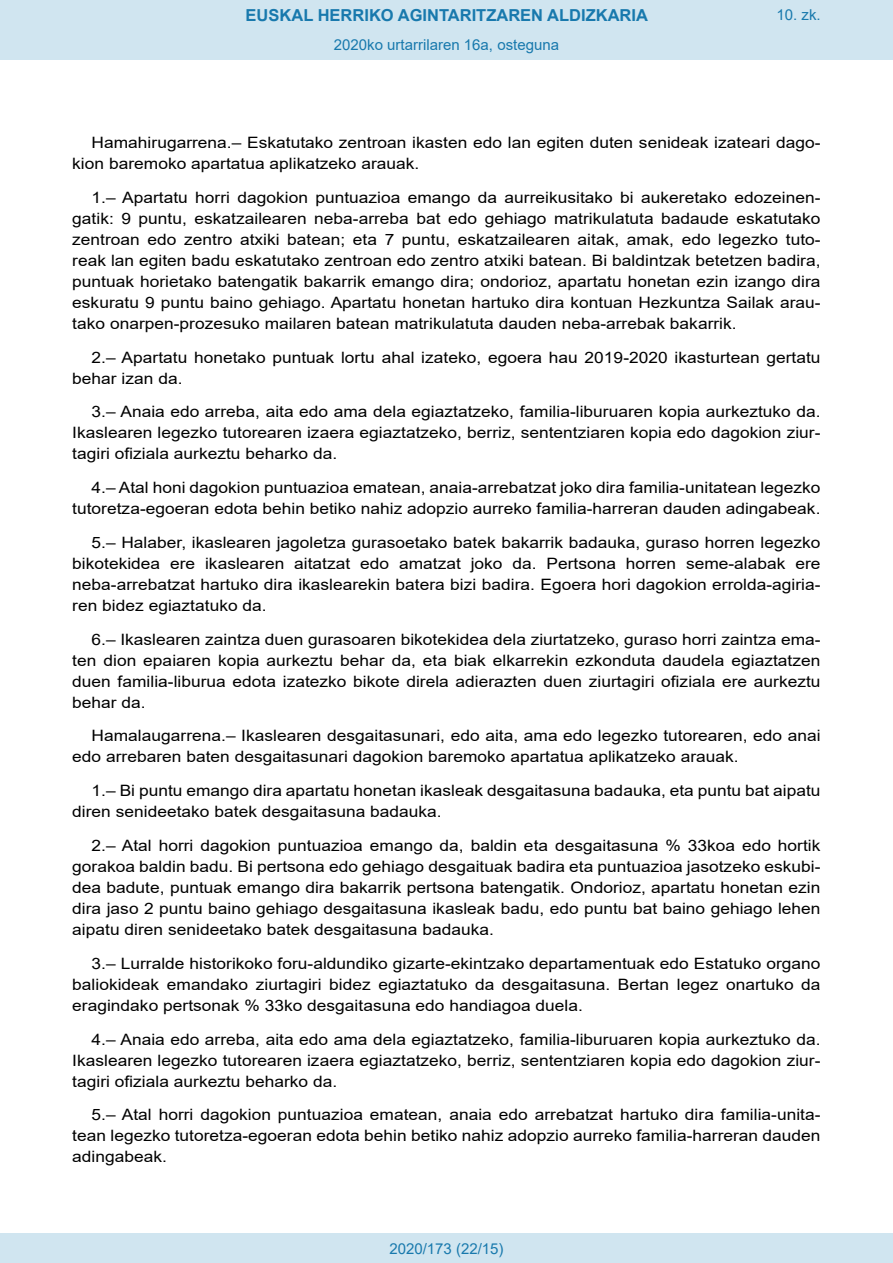
<style>
.page{position:relative;width:893px;height:1263px;background:#fff}
.page>*{position:absolute;margin:0;border:0;box-sizing:border-box;transform-origin:0 0}
.t1{font:700 16.5px "Arial";color:#1879ad}
.BOPVDetalle{font:15.6px/21px "Arial";color:#000;text-align:justify;scale:1.11 1}
.Paginacion_Centro{font:15px "Arial";color:#1879ad}
</style>
<div class="page">
<div style="left:0;top:0;width:893px;height:60px;background:#d0e5f0"></div>
<div style="left:0;top:1233px;width:893px;height:30px;background:#d0e5f0"></div>
<p class="t1" style="left:246px;top:3px;width:404px">EUSKAL HERRIKO AGINTARITZAREN ALDIZKARIA</p>
<p class="Paginacion_Centro" style="left:334px;top:35px;width:227px">2020ko urtarrilaren 16a, osteguna</p>
<p class="Paginacion_Centro" style="left:776px;top:5px;width:46px">10. zk.</p>
<p class="BOPVDetalle" style="left:72px;top:132px;width:676px;text-indent:19px">Hamahirugarrena.– Eskatutako zentroan ikasten edo lan egiten duten senideak izateari dago&shy;kion baremoko apartatua aplikatzeko arauak.</p>
<p class="BOPVDetalle" style="left:72px;top:187px;width:676px;text-indent:19px">1.– Apartatu horri dagokion puntuazioa emango da aurreikusitako bi aukeretako edozeinen&shy;gatik: 9 puntu, eskatzailearen neba-arreba bat edo gehiago matrikulatuta badaude eskatutako zentroan edo zentro atxiki batean; eta 7 puntu, eskatzailearen aitak, amak, edo legezko tuto&shy;reak lan egiten badu eskatutako zentroan edo zentro atxiki batean. Bi baldintzak betetzen badira, puntuak horietako batengatik bakarrik emango dira; ondorioz, apartatu honetan ezin izango dira eskuratu 9 puntu baino gehiago. Apartatu honetan hartuko dira kontuan Hezkuntza Sailak arau&shy;tako onarpen-prozesuko mailaren batean matrikulatuta dauden neba-arrebak bakarrik.</p>
<p class="BOPVDetalle" style="left:72px;top:347px;width:676px;text-indent:19px">2.– Apartatu honetako puntuak lortu ahal izateko, egoera hau 2019-2020 ikasturtean gertatu behar izan da.</p>
<p class="BOPVDetalle" style="left:72px;top:401px;width:676px;text-indent:19px">3.– Anaia edo arreba, aita edo ama dela egiaztatzeko, familia-liburuaren kopia aurkeztuko da.<br>Ikaslearen legezko tutorearen izaera egiaztatzeko, berriz, sententziaren kopia edo dagokion ziur&shy;tagiri ofiziala aurkeztu beharko da.</p>
<p class="BOPVDetalle" style="left:72px;top:477px;width:676px;text-align:right">4.– Atal honi dagokion puntuazioa ematean, anaia-arrebatzat joko dira familia-unitatean legezko tutoretza-egoeran edota behin betiko nahiz adopzio aurreko familia-harreran dauden adingabeak.</p>
<p class="BOPVDetalle" style="left:72px;top:532px;width:676px;text-indent:19px">5.– Halaber, ikaslearen jagoletza gurasoetako batek bakarrik badauka, guraso horren legezko bikotekidea ere ikaslearen aitatzat edo amatzat joko da. Pertsona horren seme-alabak ere neba-arrebatzat hartuko dira ikaslearekin batera bizi badira. Egoera hori dagokion errolda-agiria&shy;ren bidez egiaztatuko da.</p>
<p class="BOPVDetalle" style="left:72px;top:629px;width:676px;text-indent:19px">6.– Ikaslearen zaintza duen gurasoaren bikotekidea dela ziurtatzeko, guraso horri zaintza ema&shy;ten dion epaiaren kopia aurkeztu behar da, eta biak elkarrekin ezkonduta daudela egiaztatzen duen familia-liburua edota izatezko bikote direla adierazten duen ziurtagiri ofiziala ere aurkeztu behar da.</p>
<p class="BOPVDetalle" style="left:72px;top:725px;width:676px;text-indent:19px">Hamalaugarrena.– Ikaslearen desgaitasunari, edo aita, ama edo legezko tutorearen, edo anai edo arrebaren baten desgaitasunari dagokion baremoko apartatua aplikatzeko arauak.</p>
<p class="BOPVDetalle" style="left:72px;top:780px;width:676px;text-indent:19px">1.– Bi puntu emango dira apartatu honetan ikasleak desgaitasuna badauka, eta puntu bat aipatu diren senideetako batek desgaitasuna badauka.</p>
<p class="BOPVDetalle" style="left:72px;top:835px;width:676px;text-indent:19px">2.– Atal horri dagokion puntuazioa emango da, baldin eta desgaitasuna % 33koa edo hortik gorakoa baldin badu. Bi pertsona edo gehiago desgaituak badira eta puntuazioa jasotzeko eskubi&shy;dea badute, puntuak emango dira bakarrik pertsona batengatik. Ondorioz, apartatu honetan ezin dira jaso 2 puntu baino gehiago desgaitasuna ikasleak badu, edo puntu bat baino gehiago lehen aipatu diren senideetako batek desgaitasuna badauka.</p>
<p class="BOPVDetalle" style="left:72px;top:953px;width:676px;text-indent:19px">3.– Lurralde historikoko foru-aldundiko gizarte-ekintzako departamentuak edo Estatuko organo baliokideak emandako ziurtagiri bidez egiaztatuko da desgaitasuna. Bertan legez onartuko da eragindako pertsonak % 33ko desgaitasuna edo handiagoa duela.</p>
<p class="BOPVDetalle" style="left:72px;top:1028px;width:676px;text-indent:19px">4.– Anaia edo arreba, aita edo ama dela egiaztatzeko, familia-liburuaren kopia aurkeztuko da.<br>Ikaslearen legezko tutorearen izaera egiaztatzeko, berriz, sententziaren kopia edo dagokion ziur&shy;tagiri ofiziala aurkeztu beharko da.</p>
<p class="BOPVDetalle" style="left:72px;top:1104px;width:676px;text-indent:19px">5.– Atal horri dagokion puntuazioa ematean, anaia edo arrebatzat hartuko dira familia-unita&shy;tean legezko tutoretza-egoeran edota behin betiko nahiz adopzio aurreko familia-harreran dauden adingabeak.</p>
<p class="Paginacion_Centro" style="left:389px;top:1238px;width:116px">2020/173 (22/15)</p>
</div>
